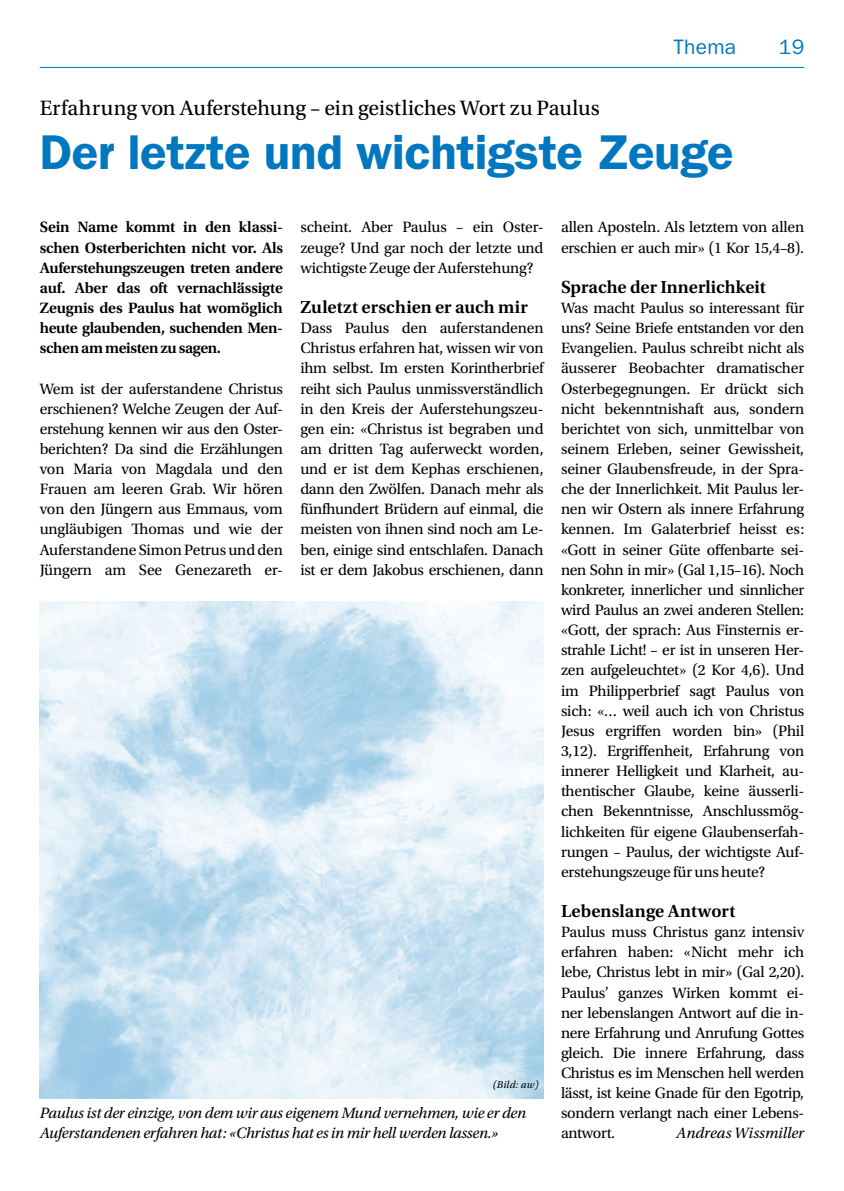
<style>
.page{position:relative;width:844px;height:1191px;background:#fff}
.page>*{position:absolute;margin:0;border:0;box-sizing:border-box;transform-origin:0 0}
.t1{font:600 49px "ITC Franklin Gothic Std";letter-spacing:-.005em;color:#0077bf}
.t2{font:21.88px "Utopia Std";color:#000}
.t3{font:21px "ITC Franklin Gothic Std";letter-spacing:.01em;color:#0077bf}
.t4{font:600 18.38px "Utopia Std";color:#000}
.t5{font:15.75px/20.1px "Utopia Std";letter-spacing:-.015em;color:#000;text-align:justify}
.t6{font:600 15.75px/20.1px "Utopia Std";letter-spacing:-.025em;color:#000;text-align:justify}
.t7{font:italic 15.75px/20.1px "Utopia Std";letter-spacing:-.015em;color:#000}
.t8{font:italic 15.75px "Utopia Std";letter-spacing:.005em;color:#000}
.t9{font:italic 10.5px "Utopia Std";letter-spacing:.02em;color:#000}
</style>
<div class="page">
<hr style="left:40px;top:67px;width:764px;height:1px;background:#0077bf">
<img style="left:40px;top:601px;width:503px;height:497px">
<h3 class="t3" style="left:673px;top:35px;width:64px">Thema</h3>
<h3 class="t3" style="left:778px;top:35px;width:27px">19</h3>
<h2 class="t2" style="left:40px;top:96px;width:561px">Erfahrung von Auferstehung – ein geistliches Wort zu Paulus</h2>
<h1 class="t1" style="left:40px;top:123px;width:695px">Der letzte und wichtigste Zeuge</h1>
<p class="t6" style="left:40px;top:217px;width:245px">Sein Name kommt in den klassi&shy;schen Osterberichten nicht vor. Als Auferstehungszeugen treten andere auf. Aber das oft vernachlässigte Zeugnis des Paulus hat womöglich heute glaubenden, suchenden Men&shy;schen am meisten zu sagen.</p>
<p class="t5" style="left:40px;top:379px;width:245px">Wem ist der auferstandene Christus erschienen? Welche Zeugen der Auf&shy;erstehung kennen wir aus den Oster&shy;berichten? Da sind die Erzählungen von Maria von Magdala und den Frauen am leeren Grab. Wir hören von den Jüngern aus Emmaus, vom ungläubigen Thomas und wie der Auferstandene Simon Petrus und den Jüngern am See Genezareth er-</p>
<p class="t5" style="left:300px;top:217px;width:245px">scheint. Aber Paulus – ein Oster&shy;zeuge? Und gar noch der letzte und wichtigste Zeuge der Auferstehung?</p>
<p class="t4" style="left:300px;top:297px;width:229px">Zuletzt erschien er auch mir</p>
<p class="t5" style="left:300px;top:318px;width:245px">Dass Paulus den auferstandenen Christus erfahren hat, wissen wir von ihm selbst. Im ersten Korintherbrief reiht sich Paulus unmissverständlich in den Kreis der Auferstehungszeu&shy;gen ein: «Christus ist begraben und am dritten Tag auferweckt worden, und er ist dem Kephas erschienen, dann den Zwölfen. Danach mehr als fünfhundert Brüdern auf einmal, die meisten von ihnen sind noch am Le&shy;ben, einige sind entschlafen. Danach ist er dem Jakobus erschienen, dann</p>
<p class="t9" style="left:492px;top:1079px;width:47px">(Bild: aw)</p>
<p class="t7" style="left:40px;top:1103px;width:487px">Paulus ist der einzige, von dem wir aus eigenem Mund vernehmen, wie er den<br>Auferstandenen erfahren hat: «Christus hat es in mir hell werden lassen.»</p>
<p class="t5" style="left:561px;top:218px;width:245px">allen Aposteln. Als letztem von allen erschien er auch mir» (1 Kor 15,4–8).</p>
<p class="t4" style="left:561px;top:276px;width:206px">Sprache der Innerlichkeit</p>
<p class="t5" style="left:561px;top:298px;width:245px">Was macht Paulus so interessant für uns? Seine Briefe entstanden vor den Evangelien. Paulus schreibt nicht als äusserer Beobachter dramatischer Osterbegegnungen. Er drückt sich nicht bekenntnishaft aus, sondern berichtet von sich, unmittelbar von seinem Erleben, seiner Gewissheit, seiner Glaubensfreude, in der Spra&shy;che der Innerlichkeit. Mit Paulus ler&shy;nen wir Ostern als innere Erfahrung kennen. Im Galaterbrief heisst es: «Gott in seiner Güte offenbarte sei&shy;nen Sohn in mir» (Gal 1,15–16). Noch konkreter, innerlicher und sinnlicher wird Paulus an zwei anderen Stellen: «Gott, der sprach: Aus Finsternis er&shy;strahle Licht! – er ist in unseren Her&shy;zen aufgeleuchtet» (2 Kor 4,6). Und im Philipperbrief sagt Paulus von sich: «… weil auch ich von Christus Jesus ergriffen worden bin» (Phil 3,12). Ergriffenheit, Erfahrung von innerer Helligkeit und Klarheit, au&shy;thentischer Glaube, keine äusserli&shy;chen Bekenntnisse, Anschlussmög&shy;lichkeiten für eigene Glaubenserfah&shy;rungen – Paulus, der wichtigste Auf&shy;erstehungszeuge für uns heute?</p>
<p class="t4" style="left:561px;top:900px;width:176px">Lebenslange Antwort</p>
<p class="t5" style="left:561px;top:922px;width:245px">Paulus muss Christus ganz intensiv erfahren haben: «Nicht mehr ich lebe, Christus lebt in mir» (Gal 2,20).<br>Paulus’ ganzes Wirken kommt ei&shy;ner lebenslangen Antwort auf die in&shy;nere Erfahrung und Anrufung Gottes gleich. Die innere Erfahrung, dass Christus es im Menschen hell werden lässt, ist keine Gnade für den Egotrip, sondern verlangt nach einer Lebens&shy;antwort.</p>
<p class="t8" style="left:676px;top:1124px;width:129px">Andreas Wissmiller</p>
</div>
